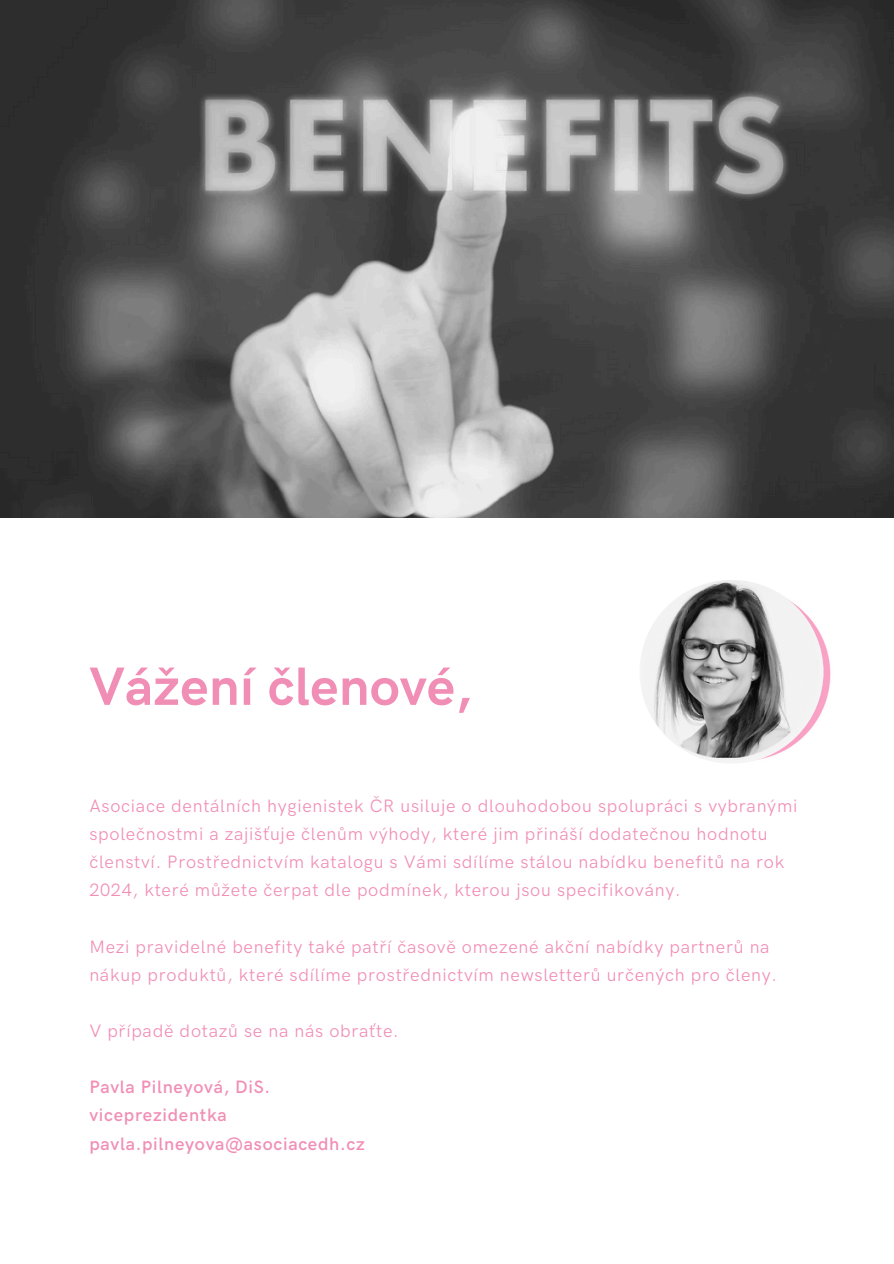
<style>
.page{position:relative;width:894px;height:1264px;background:#fff}
.page>*{position:absolute;margin:0;border:0;box-sizing:border-box;transform-origin:0 0}
.t1{font:700 54px "HK Grotesk Pro";letter-spacing:.01em;color:#f18eb6}
.t2{font:18px/28.2px "HK Grotesk Pro";letter-spacing:.04em;color:#f18eb6}
.t3{font:600 18px/28.2px "HK Grotesk Pro";letter-spacing:.04em;color:#f18eb6}
</style>
<div class="page">
<img style="left:699px;top:582px;width:132px;height:181px">
<img style="left:639px;top:580px;width:184px;height:183px;border-radius:50%">
<img style="left:0;top:0;width:893px;height:518px">
<p class="t1" style="left:89px;top:656px;width:384px">Vážení členové,</p>
<p class="t2" style="left:89px;top:792px;width:709px">Asociace dentálních hygienistek ČR usiluje o dlouhodobou spolupráci s vybranými společnostmi a zajišťuje členům výhody, které jim přináší dodatečnou hodnotu členství. Prostřednictvím katalogu s Vámi sdílíme stálou nabídku benefitů na rok 2024, které můžete čerpat dle podmínek, kterou jsou specifikovány.</p>
<p class="t2" style="left:89px;top:933px;width:689px">Mezi pravidelné benefity také patří časově omezené akční nabídky partnerů na nákup produktů, které sdílíme prostřednictvím newsletterů určených pro členy.</p>
<p class="t2" style="left:89px;top:1017px;width:311px">V případě dotazů se na nás obraťte.</p>
<p class="t3" style="left:89px;top:1073px;width:277px">Pavla Pilneyová, DiS. viceprezidentka pavla.pilneyova@asociacedh.cz</p>
</div>
